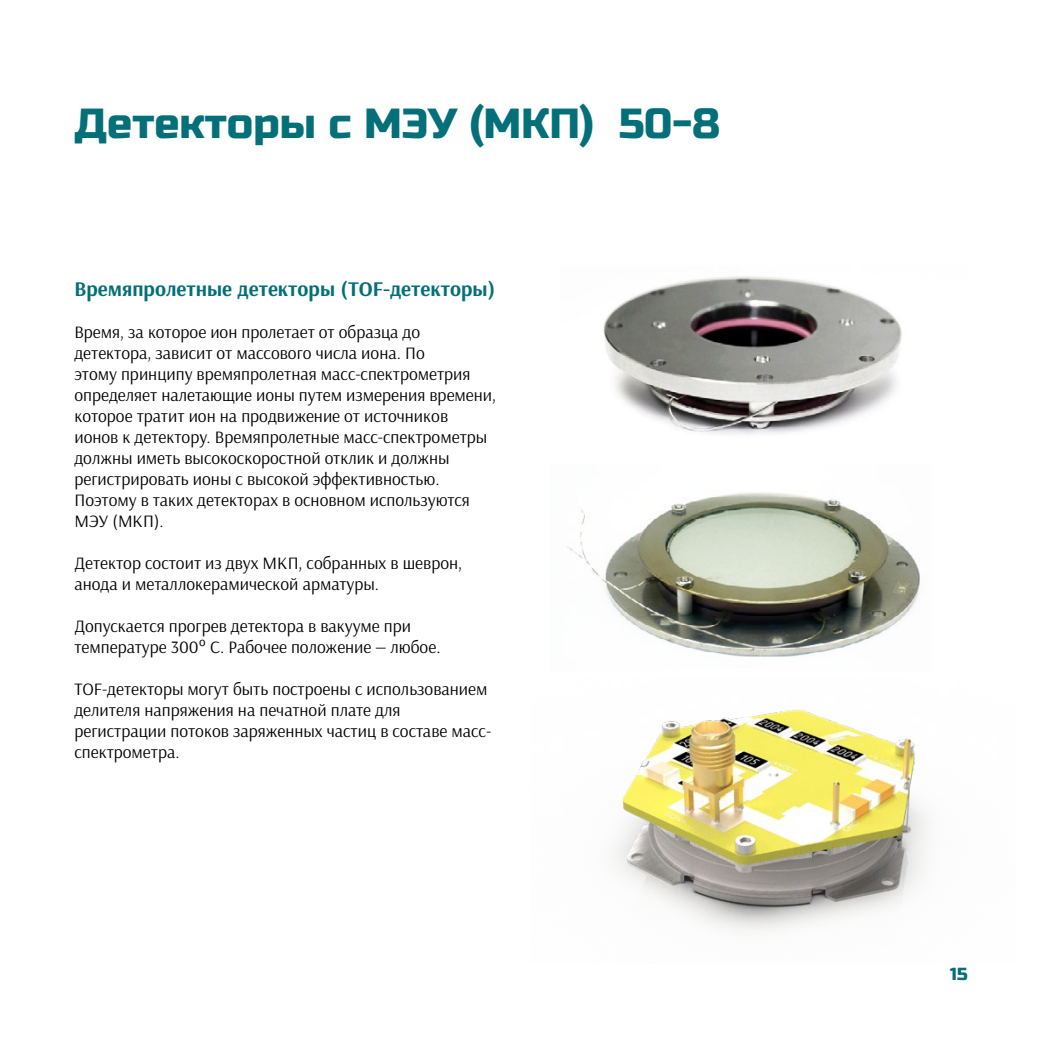
<style>
.page{position:relative;width:1042px;height:1042px;background:#fff}
.page>*{position:absolute;margin:0;border:0;box-sizing:border-box;transform-origin:0 0}
.t1{font:42px "Russo One";color:#036f78}
.t2{font:700 21px "Arsenal";color:#036f78}
.t3{font:17.5px/21px "Arsenal";color:#000}
.t4{font:17.5px "Russo One";color:#036f78}
</style>
<div class="page">
<img style="left:614px;top:710px;width:314px;height:221px">
<img style="left:603px;top:276px;width:299px;height:159px">
<img style="left:566px;top:492px;width:354px;height:165px">
<h1 class="t1" style="left:74px;top:99px;width:647px">Детекторы с МЭУ (МКП) 50-8</h1>
<p class="t2" style="left:74px;top:276px;width:422px">Времяпролетные детекторы (TOF-детекторы)</p>
<p class="t3" style="left:74px;top:322px;width:423px">Время, за которое ион пролетает от образца до детектора, зависит от массового числа иона. По<br>этому принципу времяпролетная масс-спектрометрия определяет налетающие ионы путем измерения времени, которое тратит ион на продвижение от источников ионов к детектору. Времяпролетные масс-спектрометры должны иметь высокоскоростной отклик и должны регистрировать ионы с высокой эффективностью.<br>Поэтому в таких детекторах в основном используются МЭУ (МКП).</p>
<p class="t3" style="left:74px;top:553px;width:389px">Детектор состоит из двух МКП, собранных в шеврон, анода и металлокерамической арматуры.</p>
<p class="t3" style="left:74px;top:616px;width:368px">Допускается прогрев детектора в вакууме при температуре 300° С. Рабочее положение — любое.</p>
<p class="t3" style="left:74px;top:679px;width:418px">TOF-детекторы могут быть построены с использованием делителя напряжения на печатной плате для регистрации потоков заряженных частиц в составе масс&shy;спектрометра.</p>
<p class="t4" style="left:950px;top:963px;width:19px">15</p>
</div>
